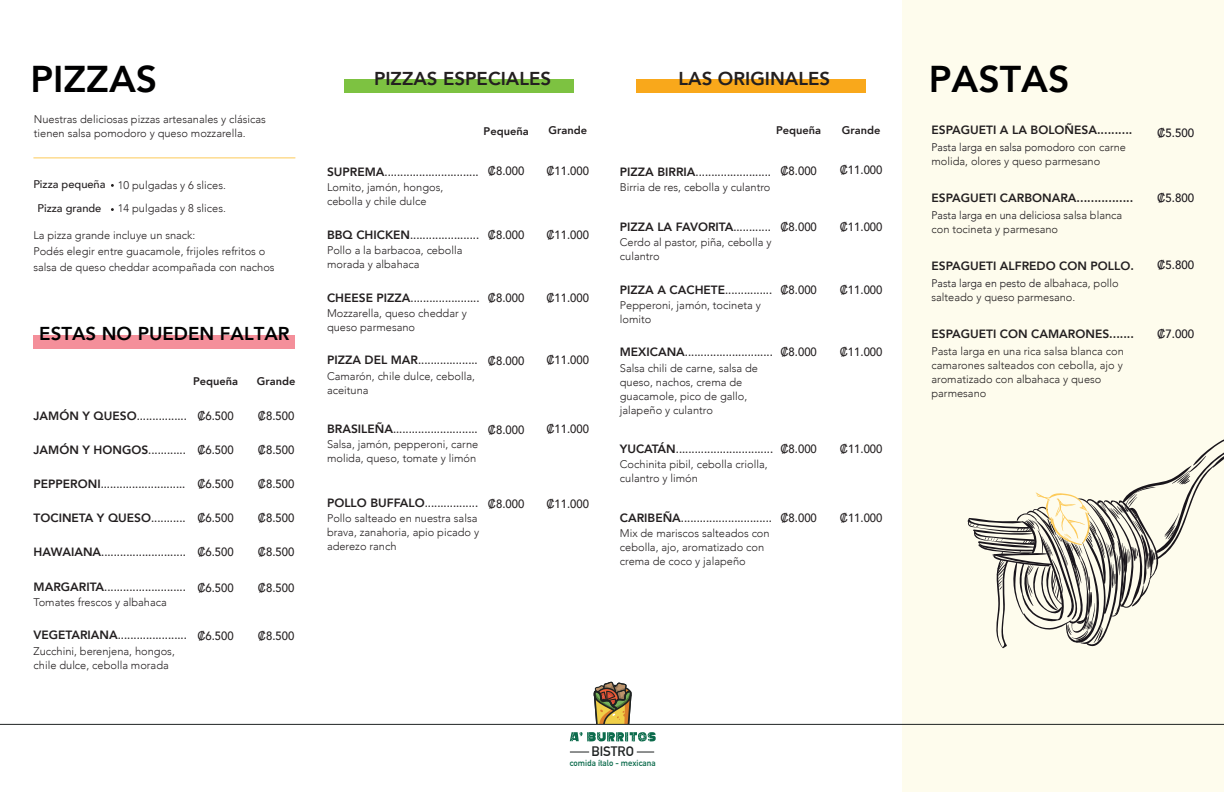
<style>
.page{position:relative;width:1224px;height:792px;background:#fff}
.page>*{position:absolute;margin:0;border:0;box-sizing:border-box;transform-origin:0 0}
.t1{font:800 37.3px "Avenir";color:#000001}
.t2{font:800 18.6px "Avenir";color:#231f20}
.t3{font:800 18.6px "Avenir";color:#000001}
.t4{font:700 13.4px "DIN Alternate";color:#1e2222}
.t5{font:500 12px "Avenir";color:#231f20;scale:.94 1}
.t6{font:800 12px "Avenir";color:#231f20}
.t7{font:500 12px "Avenir";color:#19151b;scale:.96 1}
.t8{font:300 11.1px/14px "Avenir";color:#231f20}
.t9{font:800 11.1px "Avenir";color:#231f20}
.t10{font:500 11.1px/24px "Avenir";color:#231f20;text-align:center}
.t11{font:300 11px "Avenir";color:#19151b;scale:.96 1}
.t12{font:700 8.6px "DIN Alternate";color:#0c6b4c}
.s1{font-family:"Arial";font-weight:400}
.s2{font-weight:800}
.s3{font-weight:500}
.s4{font-size:11.1px;color:#231f20}
</style>
<div class="page">
<svg style="left:570px;top:681px;width:86px;height:72px"></svg>
<div style="left:902px;top:0;width:322px;height:792px;background:#fefced"></div>
<div style="left:636px;top:80px;width:229px;height:13px;background:#f9a81b"></div>
<div style="left:33px;top:335px;width:262px;height:13px;background:#f48f9a"></div>
<hr style="left:34px;top:157px;width:261px;height:1px;background:#fdca58">
<div style="left:344px;top:80px;width:229px;height:13px;background:#7dc241"></div>
<svg style="left:967px;top:439px;width:257px;height:210px"></svg>
<hr style="left:0;top:724px;width:1224px;height:1px;background:#1e2222">
<h1 class="t1" style="left:30px;top:50px;width:128px">PIZZAS</h1>
<p class="t8" style="left:34px;top:112px;width:234px">Nuestras deliciosas pizzas artesanales y clásicas tienen salsa pomodoro y queso mozzarella.</p>
<p class="t10" style="left:33px;top:172px;width:74px">Pizza pequeña<br>Pizza grande</p>
<p class="t8" style="left:118px;top:178px;width:110px">10 pulgadas y 6 slices.</p>
<p class="t8" style="left:33px;top:227px;width:243px;line-height:16.3px">La pizza grande incluye un snack:<br>Podés elegir entre guacamole, frijoles refritos o salsa de queso cheddar acompañada con nachos</p>
<p class="t8" style="left:118px;top:202px;width:110px">14 pulgadas y 8 slices.</p>
<h2 class="t3" style="left:39px;top:319px;width:252px">ESTAS NO PUEDEN FALTAR</h2>
<p class="t9" style="left:193px;top:372px;width:47px">Pequeña</p>
<p class="t9" style="left:257px;top:372px;width:40px">Grande</p>
<p class="t5" style="left:197px;top:406px;width:40px"><span class="s1">₡</span>6.500</p>
<p class="t5" style="left:258px;top:406px;width:40px"><span class="s1">₡</span>8.500</p>
<p class="t5" style="left:197px;top:440px;width:40px"><span class="s1">₡</span>6.500</p>
<p class="t5" style="left:258px;top:440px;width:40px"><span class="s1">₡</span>8.500</p>
<p class="t5" style="left:197px;top:474px;width:40px"><span class="s1">₡</span>6.500</p>
<p class="t5" style="left:258px;top:474px;width:40px"><span class="s1">₡</span>8.500</p>
<p class="t5" style="left:197px;top:508px;width:40px"><span class="s1">₡</span>6.500</p>
<p class="t5" style="left:258px;top:508px;width:40px"><span class="s1">₡</span>8.500</p>
<p class="t5" style="left:197px;top:542px;width:40px"><span class="s1">₡</span>6.500</p>
<p class="t5" style="left:258px;top:542px;width:40px"><span class="s1">₡</span>8.500</p>
<p class="t5" style="left:197px;top:577px;width:40px"><span class="s1">₡</span>6.500</p>
<p class="t5" style="left:258px;top:577px;width:40px"><span class="s1">₡</span>8.500</p>
<p class="t5" style="left:197px;top:625px;width:40px"><span class="s1">₡</span>6.500</p>
<p class="t5" style="left:258px;top:625px;width:40px"><span class="s1">₡</span>8.500</p>
<p class="t5" style="left:34px;top:405px;width:165px"><span class="s2">JAMÓN Y QUESO</span>................</p>
<p class="t6" style="left:34px;top:440px;width:154px">JAMÓN Y HONGOS<span class="s3">............</span></p>
<p class="t5" style="left:34px;top:474px;width:163px"><span class="s2">PEPPERONI</span>...........................</p>
<p class="t6" style="left:34px;top:509px;width:154px">TOCINETA Y QUESO<span class="s3">...........</span></p>
<p class="t5" style="left:34px;top:542px;width:164px"><span class="s2">HAWAIANA</span>...........................</p>
<p class="t5" style="left:34px;top:576px;width:164px"><span class="s2">MARGARITA</span>..........................</p>
<p class="t8" style="left:34px;top:595px;width:135px">Tomates frescos y albahaca</p>
<p class="t5" style="left:34px;top:625px;width:165px"><span class="s2">VEGETARIANA</span>......................</p>
<p class="t8" style="left:34px;top:644px;width:143px">Zucchini, berenjena, hongos, chile dulce, cebolla morada</p>
<h2 class="t2" style="left:374px;top:64px;width:179px">PIZZAS ESPECIALES</h2>
<p class="t9" style="left:484px;top:122px;width:47px">Pequeña</p>
<p class="t9" style="left:549px;top:122px;width:40px">Grande</p>
<p class="t5" style="left:488px;top:161px;width:40px"><span class="s1">₡</span>8.000</p>
<p class="t5" style="left:546px;top:160px;width:47px"><span class="s1">₡</span>11.000</p>
<p class="t5" style="left:327px;top:161px;width:163px"><span class="s2">SUPREMA</span>..............................</p>
<p class="t8" style="left:327px;top:180px;width:118px">Lomito, jamón, hongos, cebolla y chile dulce</p>
<p class="t5" style="left:327px;top:224px;width:163px"><span class="s2">BBQ CHICKEN</span>......................</p>
<p class="t8" style="left:327px;top:243px;width:137px">Pollo a la barbacoa, cebolla morada y albahaca</p>
<p class="t5" style="left:327px;top:287px;width:164px"><span class="s2">CHEESE PIZZA</span>......................</p>
<p class="t8" style="left:327px;top:306px;width:141px">Mozzarella, queso cheddar y queso parmesano</p>
<p class="t5" style="left:327px;top:350px;width:162px"><span class="s2">PIZZA DEL MAR</span>...................</p>
<p class="t8" style="left:327px;top:369px;width:150px">Camarón, chile dulce, cebolla, aceituna</p>
<p class="t5" style="left:327px;top:419px;width:162px"><span class="s2">BRASILEÑA</span>...........................</p>
<p class="t8" style="left:327px;top:438px;width:153px">Salsa, jamón, pepperoni, carne molida, queso, tomate y limón</p>
<p class="t5" style="left:327px;top:493px;width:162px"><span class="s2">POLLO BUFFALO</span>.................</p>
<p class="t8" style="left:327px;top:512px;width:154px">Pollo salteado en nuestra salsa brava, zanahoria, apio picado y aderezo ranch</p>
<p class="t5" style="left:488px;top:225px;width:40px"><span class="s1">₡</span>8.000</p>
<p class="t5" style="left:546px;top:224px;width:47px"><span class="s1">₡</span>11.000</p>
<p class="t5" style="left:488px;top:288px;width:40px"><span class="s1">₡</span>8.000</p>
<p class="t5" style="left:546px;top:287px;width:47px"><span class="s1">₡</span>11.000</p>
<p class="t5" style="left:488px;top:350px;width:40px"><span class="s1">₡</span>8.000</p>
<p class="t5" style="left:546px;top:350px;width:47px"><span class="s1">₡</span>11.000</p>
<p class="t5" style="left:488px;top:419px;width:40px"><span class="s1">₡</span>8.000</p>
<p class="t5" style="left:546px;top:419px;width:47px"><span class="s1">₡</span>11.000</p>
<p class="t5" style="left:488px;top:494px;width:40px"><span class="s1">₡</span>8.000</p>
<p class="t5" style="left:546px;top:493px;width:47px"><span class="s1">₡</span>11.000</p>
<h2 class="t2" style="left:679px;top:64px;width:153px">LAS ORIGINALES</h2>
<h1 class="t1" style="left:929px;top:50px;width:142px">PASTAS</h1>
<p class="t6" style="left:931px;top:121px;width:203px">ESPAGUETI A LA BOLOÑESA..........</p>
<p class="t11" style="left:931px;top:141px;width:204px">Pasta larga en salsa pomodoro <span class="s4">con carne</span></p>
<p class="t8" style="left:931px;top:155px;width:170px">molida, olores y queso parmesano</p>
<p class="t6" style="left:931px;top:189px;width:203px">ESPAGUETI CARBONARA................</p>
<p class="t11" style="left:931px;top:209px;width:200px">Pasta larga en una deliciosa <span class="s4">salsa blanca</span></p>
<p class="t8" style="left:931px;top:223px;width:128px">con tocineta y parmesano</p>
<p class="t6" style="left:931px;top:257px;width:204px">ESPAGUETI ALFREDO CON POLLO.</p>
<p class="t11" style="left:931px;top:277px;width:197px">Pasta larga en pesto de <span class="s4">albahaca, pollo</span></p>
<p class="t8" style="left:931px;top:291px;width:145px">salteado y queso parmesano.</p>
<p class="t6" style="left:931px;top:325px;width:204px">ESPAGUETI CON CAMARONES.......</p>
<p class="t8" style="left:931px;top:345px;width:194px">Pasta larga en una rica salsa blanca con camarones salteados con cebolla, ajo y aromatizado con albahaca y queso parmesano</p>
<p class="t9" style="left:776px;top:122px;width:47px">Pequeña</p>
<p class="t9" style="left:842px;top:121px;width:40px">Grande</p>
<p class="t5" style="left:780px;top:160px;width:40px"><span class="s1">₡</span>8.000</p>
<p class="t5" style="left:840px;top:160px;width:47px"><span class="s1">₡</span>11.000</p>
<p class="t5" style="left:620px;top:161px;width:162px"><span class="s2">PIZZA BIRRIA</span>........................</p>
<p class="t8" style="left:620px;top:180px;width:152px">Birria de res, cebolla y culantro</p>
<p class="t6" style="left:620px;top:217px;width:153px">PIZZA LA FAVORITA<span class="s3">............</span></p>
<p class="t8" style="left:620px;top:235px;width:153px">Cerdo al pastor, piña, cebolla y culantro</p>
<p class="t5" style="left:620px;top:279px;width:164px"><span class="s2">PIZZA A CACHETE</span>...............</p>
<p class="t8" style="left:620px;top:298px;width:143px">Pepperoni, jamón, tocineta y lomito</p>
<p class="t5" style="left:620px;top:342px;width:164px"><span class="s2">MEXICANA</span>............................</p>
<p class="t8" style="left:620px;top:361px;width:140px">Salsa chili de carne, salsa de queso, nachos, crema de guacamole, pico de gallo, jalapeño y culantro</p>
<p class="t5" style="left:620px;top:439px;width:165px"><span class="s2">YUCATÁN</span>...............................</p>
<p class="t8" style="left:620px;top:458px;width:149px">Cochinita pibil, cebolla criolla, culantro y limón</p>
<p class="t5" style="left:620px;top:507px;width:163px"><span class="s2">CARIBEÑA</span>.............................</p>
<p class="t8" style="left:620px;top:526px;width:151px">Mix de mariscos salteados con cebolla, ajo, aromatizado con crema de coco y jalapeño</p>
<p class="t5" style="left:780px;top:217px;width:40px"><span class="s1">₡</span>8.000</p>
<p class="t5" style="left:840px;top:217px;width:47px"><span class="s1">₡</span>11.000</p>
<p class="t5" style="left:780px;top:279px;width:40px"><span class="s1">₡</span>8.000</p>
<p class="t5" style="left:840px;top:279px;width:47px"><span class="s1">₡</span>11.000</p>
<p class="t5" style="left:780px;top:342px;width:40px"><span class="s1">₡</span>8.000</p>
<p class="t5" style="left:840px;top:342px;width:47px"><span class="s1">₡</span>11.000</p>
<p class="t5" style="left:780px;top:439px;width:40px"><span class="s1">₡</span>8.000</p>
<p class="t5" style="left:840px;top:438px;width:47px"><span class="s1">₡</span>11.000</p>
<p class="t5" style="left:780px;top:507px;width:40px"><span class="s1">₡</span>8.000</p>
<p class="t5" style="left:840px;top:507px;width:47px"><span class="s1">₡</span>11.000</p>
<p class="t7" style="left:1157px;top:122px;width:40px"><span class="s1">₡</span>5.500</p>
<p class="t7" style="left:1157px;top:188px;width:40px"><span class="s1">₡</span>5.800</p>
<p class="t7" style="left:1157px;top:255px;width:40px"><span class="s1">₡</span>5.800</p>
<p class="t7" style="left:1157px;top:324px;width:40px"><span class="s1">₡</span>7.000</p>
<p class="t4" style="left:592px;top:741px;width:44px">BISTRO</p>
<p class="t12" style="left:570px;top:757px;width:87px">comida ítalo - mexicana</p>
</div>
